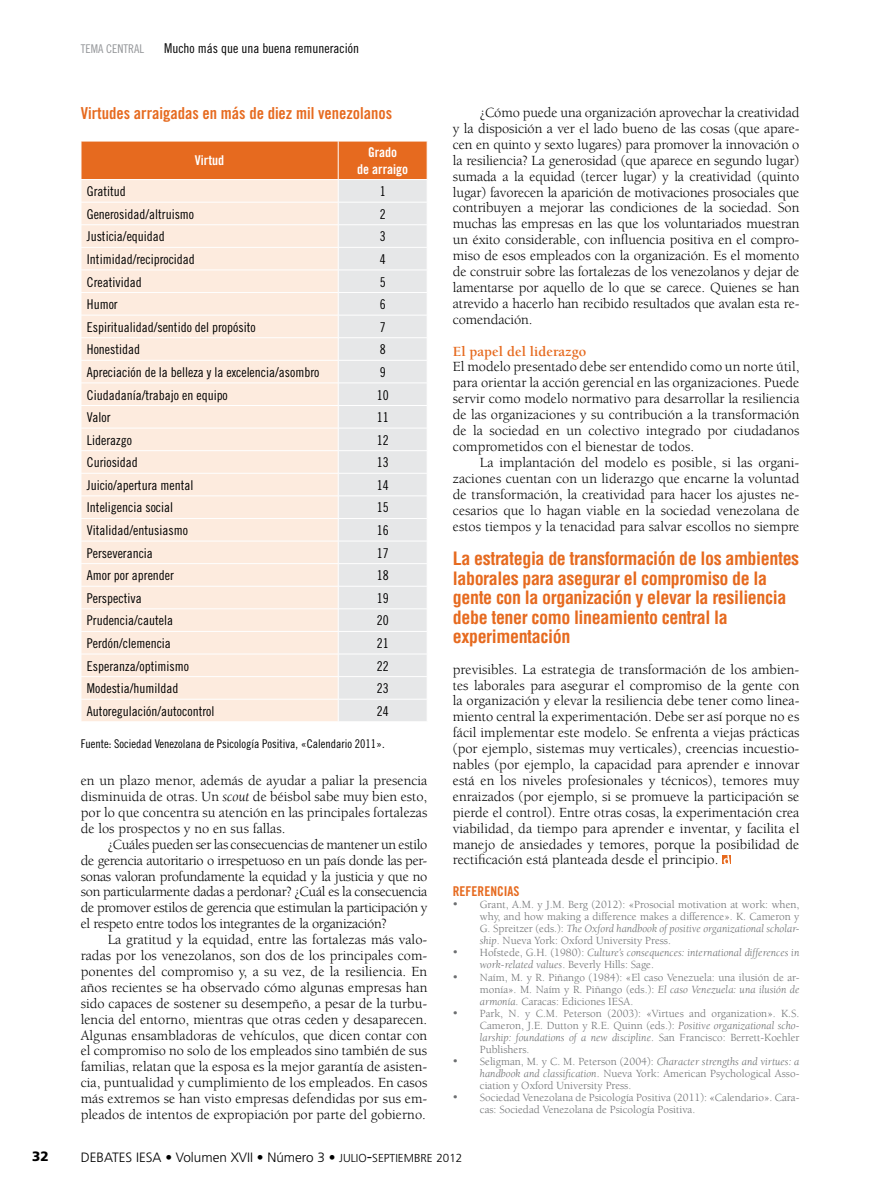
<style>
.page{position:relative;width:893px;height:1191px;background:#fff}
.page>*{position:absolute;margin:0;border:0;box-sizing:border-box;transform-origin:0 0}
.t1{font:700 condensed 18px/19.5px "Helvetica";letter-spacing:-.02em;color:#e66a1f}
.t2{font:16.5px "Trade Gothic Bold Cond Twenty";color:#e66a1f}
.t3{font:14.4px/15.9px "Berkeley";color:#000;text-align:justify}
.t4{font:700 14.4px "Berkeley";color:#e66a1f}
.t5{font:13.5px "Trade Gothic Cond Eighteen";color:#000}
.t6{font:300 13.5px "Frutiger";color:#000}
.t7{font:13.5px/16.2px "Trade Gothic Bold Cond Twenty";color:#fff;text-align:center}
.t8{font:13.5px "Trade Gothic Bold Cond Twenty";color:#e66a1f}
.t9{font:900 13.5px "Frutiger";color:#000}
.t10{font:12px "Trade Gothic Cond Eighteen";color:#000}
.t11{font:12px "Trade Gothic Cond Eighteen";color:#939598}
.t12{font:11.25px/12px "Berkeley";color:#6d6f71;text-align:justify}
.t13{font:italic 11.25px/12px "Berkeley";color:#6d6f71}
.s1{font-style:italic}
.s2{font-style:normal}
.s3{font-size:11.55px}
.s4{font-size:16.5px}
.s5{font-size:11.7px}
</style>
<div class="page">
<div style="left:722px;top:855px;width:9px;height:9px;background:#e66a1f"></div>
<svg style="left:723px;top:855px;width:7px;height:9px"></svg>
<svg style="left:81px;top:141px;width:347px;height:580px;background:#f6e2d5"></svg>
<p class="t11" style="left:81px;top:42px;width:7px">tema</p>
<p class="t11" style="left:106px;top:42px;width:7px">cent</p>
<p class="t11" style="left:128px;top:42px;width:12px">ral</p>
<p class="t5" style="left:164px;top:40px;width:196px">Mucho más que una buena remuneración</p>
<p class="t2" style="left:81px;top:103px;width:313px">Virtudes arraigadas en más de diez mil venezolanos</p>
<p class="t7" style="left:195px;top:152px;width:31px">Virtud</p>
<p class="t7" style="left:357px;top:144px;width:52px">Grado<br>de arraigo</p>
<p class="t5" style="left:87px;top:183px;width:40px">Gratitud</p>
<p class="t5" style="left:380px;top:183px;width:7px">1</p>
<p class="t5" style="left:87px;top:206px;width:109px">Generosidad/altruismo</p>
<p class="t5" style="left:380px;top:206px;width:7px">2</p>
<p class="t5" style="left:87px;top:228px;width:79px">Justicia/equidad</p>
<p class="t5" style="left:380px;top:228px;width:7px">3</p>
<p class="t5" style="left:87px;top:251px;width:109px">Intimidad/reciprocidad</p>
<p class="t5" style="left:380px;top:251px;width:7px">4</p>
<p class="t5" style="left:87px;top:274px;width:56px">Creatividad</p>
<p class="t5" style="left:380px;top:274px;width:7px">5</p>
<p class="t5" style="left:87px;top:296px;width:32px">Humor</p>
<p class="t5" style="left:380px;top:296px;width:7px">6</p>
<p class="t5" style="left:87px;top:319px;width:170px">Espiritualidad/sentido del propósito</p>
<p class="t5" style="left:380px;top:319px;width:7px">7</p>
<p class="t5" style="left:87px;top:341px;width:55px">Honestidad</p>
<p class="t5" style="left:380px;top:341px;width:7px">8</p>
<p class="t5" style="left:87px;top:364px;width:234px">Apreciación de la belleza y la excelencia/asombro</p>
<p class="t5" style="left:380px;top:364px;width:7px">9</p>
<p class="t5" style="left:87px;top:387px;width:142px">Ciudadanía/trabajo en equipo</p>
<p class="t5" style="left:377px;top:387px;width:13px">10</p>
<p class="t5" style="left:87px;top:409px;width:25px">Valor</p>
<p class="t5" style="left:377px;top:409px;width:13px">11</p>
<p class="t5" style="left:87px;top:432px;width:46px">Liderazgo</p>
<p class="t5" style="left:377px;top:432px;width:13px">12</p>
<p class="t5" style="left:87px;top:454px;width:52px">Curiosidad</p>
<p class="t5" style="left:377px;top:454px;width:13px">13</p>
<p class="t5" style="left:87px;top:477px;width:108px">Juicio/apertura mental</p>
<p class="t5" style="left:377px;top:477px;width:13px">14</p>
<p class="t5" style="left:87px;top:499px;width:88px">Inteligencia social</p>
<p class="t5" style="left:377px;top:499px;width:13px">15</p>
<p class="t5" style="left:87px;top:522px;width:102px">Vitalidad/entusiasmo</p>
<p class="t5" style="left:377px;top:522px;width:13px">16</p>
<p class="t5" style="left:87px;top:545px;width:67px">Perseverancia</p>
<p class="t5" style="left:377px;top:545px;width:13px">17</p>
<p class="t5" style="left:87px;top:567px;width:88px">Amor por aprender</p>
<p class="t5" style="left:377px;top:567px;width:13px">18</p>
<p class="t5" style="left:87px;top:590px;width:56px">Perspectiva</p>
<p class="t5" style="left:377px;top:590px;width:13px">19</p>
<p class="t5" style="left:87px;top:612px;width:88px">Prudencia/cautela</p>
<p class="t5" style="left:377px;top:612px;width:13px">20</p>
<p class="t5" style="left:87px;top:635px;width:85px">Perdón/clemencia</p>
<p class="t5" style="left:377px;top:635px;width:13px">21</p>
<p class="t5" style="left:87px;top:658px;width:103px">Esperanza/optimismo</p>
<p class="t5" style="left:377px;top:658px;width:13px">22</p>
<p class="t5" style="left:87px;top:680px;width:93px">Modestia/humildad</p>
<p class="t5" style="left:377px;top:680px;width:13px">23</p>
<p class="t5" style="left:87px;top:703px;width:129px">Autoregulación/autocontrol</p>
<p class="t5" style="left:377px;top:703px;width:13px">24</p>
<p class="t10" style="left:81px;top:736px;width:306px">Fuente: Sociedad Venezolana de Psicología Positiva, «Calendario 2011».</p>
<p class="t3" style="left:81px;top:773px;width:348px">en un plazo menor, además de ayudar a paliar la presencia disminuida de otras. Un <span class="s1">scout</span> de béisbol sabe muy bien esto, por lo que concentra su atención en las principales fortalezas de los prospectos y no en sus fallas.</p>
<p class="t3" style="left:81px;top:836px;width:348px;text-indent:27px">¿Cuáles pueden ser las consecuencias de mantener un estilo de gerencia autoritario o irrespetuoso en un país donde las per&shy;sonas valoran profundamente la equidad y la justicia y que no son particularmente dadas a perdonar? ¿Cuál es la consecuencia de promover estilos de gerencia que estimulan la participación y el respeto entre todos los integrantes de la organización?</p>
<p class="t3" style="left:81px;top:932px;width:348px;text-indent:27px">La gratitud y la equidad, entre las fortalezas más valo&shy;radas por los venezolanos, son dos de los principales com&shy;ponentes del compromiso y, a su vez, de la resiliencia. En años recientes se ha observado cómo algunas empresas han sido capaces de sostener su desempeño, a pesar de la turbu&shy;lencia del entorno, mientras que otras ceden y desaparecen.<br>Algunas ensambladoras de vehículos, que dicen contar con el compromiso no solo de los empleados sino también de sus familias, relatan que la esposa es la mejor garantía de asisten&shy;cia, puntualidad y cumplimiento de los empleados. En casos más extremos se han visto empresas defendidas por sus em&shy;pleados de intentos de expropiación por parte del gobierno.</p>
<p class="t3" style="left:453px;top:105px;width:348px;text-indent:27px">¿Cómo puede una organización aprovechar la creatividad y la disposición a ver el lado bueno de las cosas (que apare&shy;cen en quinto y sexto lugares) para promover la innovación o la resiliencia? La generosidad (que aparece en segundo lugar) sumada a la equidad (tercer lugar) y la creatividad (quinto lugar) favorecen la aparición de motivaciones prosociales que contribuyen a mejorar las condiciones de la sociedad. Son muchas las empresas en las que los voluntariados muestran un éxito considerable, con influencia positiva en el compro&shy;miso de esos empleados con la organización. Es el momento de construir sobre las fortalezas de los venezolanos y dejar de lamentarse por aquello de lo que se carece. Quienes se han atrevido a hacerlo han recibido resultados que avalan esta re&shy;comendación.</p>
<p class="t4" style="left:453px;top:343px;width:135px">El papel del liderazgo</p>
<p class="t3" style="left:453px;top:359px;width:348px">El modelo presentado debe ser entendido como un norte útil, para orientar la acción gerencial en las organizaciones. Puede servir como modelo normativo para desarrollar la resiliencia de las organizaciones y su contribución a la transformación de la sociedad en un colectivo integrado por ciudadanos comprometidos con el bienestar de todos.</p>
<p class="t3" style="left:453px;top:455px;width:348px;text-indent:27px">La implantación del modelo es posible, si las organi&shy;zaciones cuentan con un liderazgo que encarne la voluntad de transformación, la creatividad para hacer los ajustes ne&shy;cesarios que lo hagan viable en la sociedad venezolana de estos tiempos y la tenacidad para salvar escollos no siempre</p>
<p class="t1" style="left:453px;top:549px;width:348px">La estrategia de transformación de los ambientes laborales para asegurar el compromiso de la gente con la organización y elevar la resiliencia debe tener como lineamiento central la experimentación</p>
<p class="t3" style="left:453px;top:661px;width:348px">previsibles. La estrategia de transformación de los ambien&shy;tes laborales para asegurar el compromiso de la gente con la organización y elevar la resiliencia debe tener como linea&shy;miento central la experimentación. Debe ser así porque no es fácil implementar este modelo. Se enfrenta a viejas prácticas (por ejemplo, sistemas muy verticales), creencias incuestio&shy;nables (por ejemplo, la capacidad para aprender e innovar está en los niveles profesionales y técnicos), temores muy enraizados (por ejemplo, si se promueve la participación se pierde el control). Entre otras cosas, la experimentación crea viabilidad, da tiempo para aprender e inventar, y facilita el manejo de ansiedades y temores, porque la posibilidad de rectificación está planteada desde el principio.</p>
<p class="t8" style="left:453px;top:883px;width:68px">Referencias</p>
<p class="t12" style="left:480px;top:899px;width:321px;text-indent:-27px">• Grant, A.M. y J.M. Berg (2012): «Prosocial motivation at work: when, why, and how making a difference makes a difference». K. Cameron y G. Spreitzer (eds.): <span class="s1">The Oxford handbook of positive organizational scholar&shy;ship</span>. Nueva York: Oxford University Press.</p>
<p class="t13" style="left:480px;top:947px;width:321px;text-indent:-27px">• <span class="s2">Hofstede, G.H. (1980):</span> Culture’s consequences: international differences in work-related values<span class="s2">. Beverly Hills: Sage.</span></p>
<p class="t12" style="left:480px;top:971px;width:321px;text-indent:-27px">• Naím, M. y R. Piñango (1984): «El caso Venezuela: una ilusión de ar&shy;monía». M. Naím y R. Piñango (eds.): <span class="s1">El caso Venezuela: una ilusión de armonía</span>. Caracas: Ediciones IESA.</p>
<p class="t12" style="left:480px;top:1007px;width:321px;text-indent:-27px">• Park, N. y C.M. Peterson (2003): «Virtues and organization». K.S.<br>Cameron, J.E. Dutton y R.E. Quinn (eds.): <span class="s1">Positive organizational scho&shy;larship: foundations of a new discipline</span>. San Francisco: Berrett-Koehler Publishers.</p>
<p class="t12" style="left:480px;top:1055px;width:321px;text-indent:-27px">• Seligman, M. y C. M. Peterson (2004): <span class="s1">Character strengths and virtues: a handbook and classification</span>. Nueva York: American Psychological Asso&shy;ciation y Oxford University Press.</p>
<p class="t12" style="left:480px;top:1091px;width:321px;text-indent:-27px">• Sociedad Venezolana de Psicología Positiva (2011): «Calendario». Cara&shy;cas: Sociedad Venezolana de Psicología Positiva.</p>
<p class="t9" style="left:32px;top:1148px;width:18px">32</p>
<p class="t6" style="left:81px;top:1150px;width:383px">DEBATES IESA • Volumen XVII • Número 3 • <span class="s3">JULIO</span><span class="s4">-</span><span class="s3">SEPTIEMBRE</span> <span class="s5">2012</span></p>
</div>
